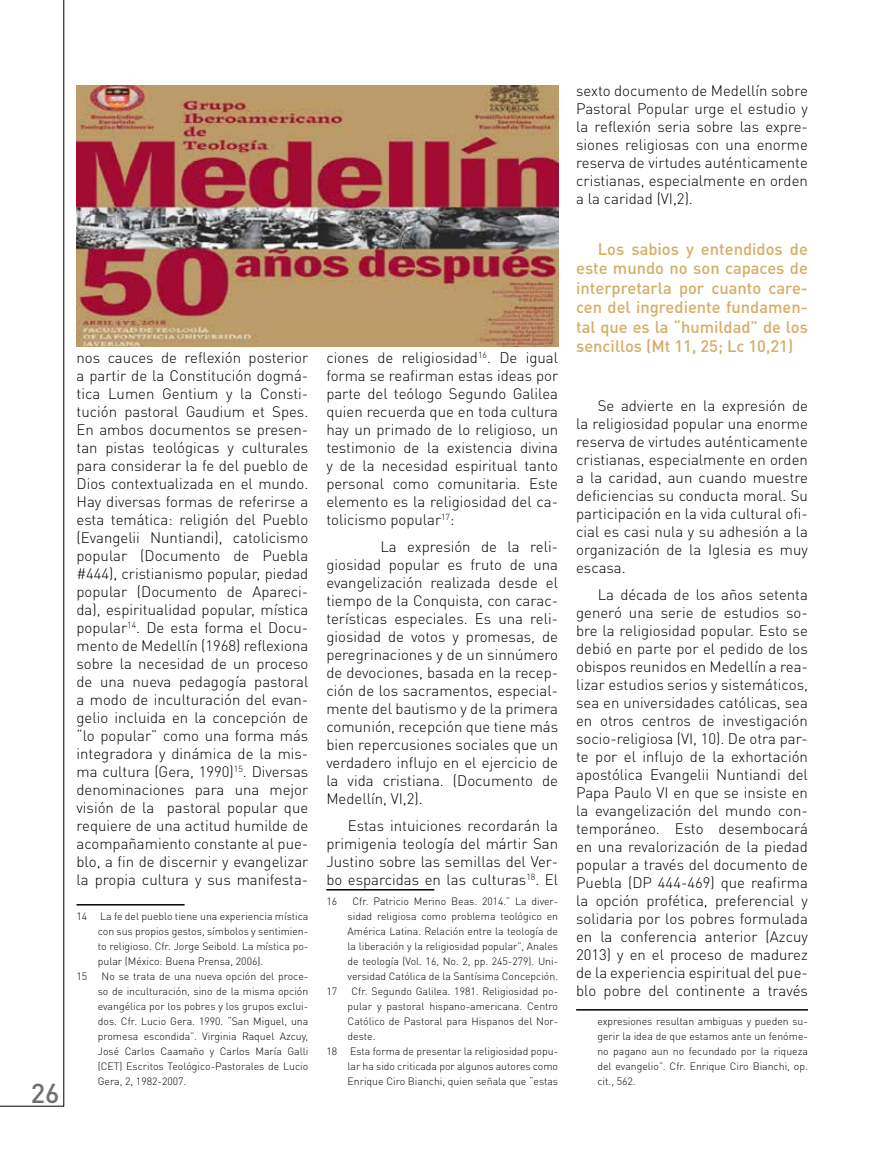
<style>
.page{position:relative;width:893px;height:1170px;background:#fff}
.page>*{position:absolute;margin:0;border:0;box-sizing:border-box;transform-origin:0 0}
.t1{font:500 27px "DIN Pro";color:#6d6e71}
.t2{font:500 16.5px/19.5px "DIN Pro";color:#d6ad66;text-align:justify}
.t3{font:300 15px/18px "DIN Pro";color:#000;text-align:justify}
.t4{font:300 10.5px/15px "DIN Pro";color:#000;text-align:justify}
</style>
<div class="page">
<svg style="left:0;top:0;width:64px;height:1106px"></svg>
<hr style="left:77px;top:904px;width:108px;height:1px;background:#000">
<hr style="left:326px;top:889px;width:108px;height:1px;background:#000">
<hr style="left:576px;top:1009px;width:232px;height:1px;background:#000">
<img style="left:77px;top:85px;width:481px;height:261px">
<h1 class="t1" style="left:31px;top:1071px;width:30px">26</h1>
<p class="t3" style="left:77px;top:347px;width:233px">nos cauces de reflexión posterior a partir de la Constitución dogmá&shy;tica Lumen Gentium y la Consti&shy;tución pastoral Gaudium et Spes.<br>En ambos documentos se presen&shy;tan pistas teológicas y culturales para considerar la fe del pueblo de Dios contextualizada en el mundo.<br>Hay diversas formas de referirse a esta temática: religión del Pueblo (Evangelii Nuntiandi), catolicismo popular (Documento de Puebla #444), cristianismo popular, piedad popular (Documento de Apareci&shy;da), espiritualidad popular, mística popular<sup>14</sup>. De esta forma el Docu&shy;mento de Medellín (1968) reflexiona sobre la necesidad de un proceso de una nueva pedagogía pastoral a modo de inculturación del evan&shy;gelio incluida en la concepción de “lo popular” como una forma más integradora y dinámica de la mis&shy;ma cultura (Gera, 1990)<sup>15</sup>. Diversas denominaciones para una mejor visión de la pastoral popular que requiere de una actitud humilde de acompañamiento constante al pue&shy;blo, a fin de discernir y evangelizar la propia cultura y sus manifesta-</p>
<p class="t4" style="left:77px;top:907px;width:233px">14 La fe del pueblo tiene una experiencia mística</p>
<p class="t4" style="left:98px;top:922px;width:212px">con sus propios gestos, símbolos y sentimien-</p>
<p class="t4" style="left:98px;top:937px;width:212px">to religioso. Cfr. Jorge Seibold. La mística po-</p>
<p class="t4" style="left:98px;top:952px;width:167px">pular (México: Buena Prensa, 2006).</p>
<p class="t4" style="left:77px;top:967px;width:12px">15</p>
<p class="t4" style="left:98px;top:967px;width:212px;text-indent:4px">No se trata de una nueva opción del proce&shy;so de inculturación, sino de la misma opción evangélica por los pobres y los grupos exclui&shy;dos. Cfr. Lucio Gera. 1990. “San Miguel, una promesa escondida”. Virginia Raquel Azcuy, José Carlos Caamaño y Carlos María Galli (CET) Escritos Teológico-Pastorales de Lucio Gera, 2, 1982-2007.</p>
<p class="t3" style="left:326px;top:347px;width:233px">ciones de religiosidad<sup>16</sup>. De igual forma se reafirman estas ideas por parte del teólogo Segundo Galilea quien recuerda que en toda cultura hay un primado de lo religioso, un testimonio de la existencia divina y de la necesidad espiritual tanto personal como comunitaria. Este elemento es la religiosidad del ca&shy;tolicismo popular<sup>17</sup>:</p>
<p class="t3" style="left:326px;top:536px;width:233px;text-indent:54px">La expresión de la reli&shy;giosidad popular es fruto de una evangelización realizada desde el tiempo de la Conquista, con carac&shy;terísticas especiales. Es una reli&shy;giosidad de votos y promesas, de peregrinaciones y de un sinnúmero de devociones, basada en la recep&shy;ción de los sacramentos, especial&shy;mente del bautismo y de la primera comunión, recepción que tiene más bien repercusiones sociales que un verdadero influjo en el ejercicio de la vida cristiana. (Documento de Medellín, VI,2).</p>
<p class="t3" style="left:326px;top:815px;width:233px;text-indent:22px">Estas intuiciones recordarán la primigenia teología del mártir San Justino sobre las semillas del Ver&shy;bo esparcidas en las culturas<sup>18</sup>. El</p>
<p class="t4" style="left:326px;top:892px;width:12px">16</p>
<p class="t4" style="left:348px;top:892px;width:212px;text-align:center">Cfr. Patricio Merino Beas. 2014.” La diver&shy;sidad religiosa como problema teológico en América Latina. Relación entre la teología de la liberación y la religiosidad popular”, Anales de teología (Vol. 16, No. 2, pp. 245-279). Uni&shy;versidad Católica de la Santísima Concepción.</p>
<p class="t4" style="left:326px;top:982px;width:12px">17</p>
<p class="t4" style="left:351px;top:982px;width:208px">Cfr. Segundo Galilea. 1981. Religiosidad po-</p>
<p class="t4" style="left:348px;top:997px;width:212px">pular y pastoral hispano-americana. Centro</p>
<p class="t4" style="left:348px;top:1012px;width:212px">Católico de Pastoral para Hispanos del Nor-</p>
<p class="t4" style="left:348px;top:1027px;width:29px">deste.</p>
<p class="t4" style="left:326px;top:1042px;width:233px">18 Esta forma de presentar la religiosidad popu-</p>
<p class="t4" style="left:348px;top:1057px;width:212px">lar ha sido criticada por algunos autores como</p>
<p class="t4" style="left:348px;top:1072px;width:212px">Enrique Ciro Bianchi, quien señala que “estas</p>
<p class="t3" style="left:576px;top:80px;width:233px">sexto documento de Medellín sobre Pastoral Popular urge el estudio y la reflexión seria sobre las expre&shy;siones religiosas con una enorme reserva de virtudes auténticamente cristianas, especialmente en orden a la caridad (VI,2).</p>
<p class="t2" style="left:576px;top:237px;width:233px;text-indent:22px">Los sabios y entendidos de este mundo no son capaces de interpretarla por cuanto care&shy;cen del ingrediente fundamen&shy;tal que es la “humildad” de los sencillos (Mt 11, 25; Lc 10,21)</p>
<p class="t3" style="left:576px;top:395px;width:233px;text-indent:22px">Se advierte en la expresión de la religiosidad popular una enorme reserva de virtudes auténticamente cristianas, especialmente en orden a la caridad, aun cuando muestre deficiencias su conducta moral. Su participación en la vida cultural ofi&shy;cial es casi nula y su adhesión a la organización de la Iglesia es muy escasa.</p>
<p class="t3" style="left:576px;top:584px;width:233px;text-indent:22px">La década de los años setenta generó una serie de estudios so&shy;bre la religiosidad popular. Esto se debió en parte por el pedido de los obispos reunidos en Medellín a rea&shy;lizar estudios serios y sistemáticos, sea en universidades católicas, sea en otros centros de investigación socio-religiosa (VI, 10). De otra par&shy;te por el influjo de la exhortación apostólica Evangelii Nuntiandi del Papa Paulo VI en que se insiste en la evangelización del mundo con&shy;temporáneo. Esto desembocará en una revalorización de la piedad popular a través del documento de Puebla (DP 444-469) que reafirma la opción profética, preferencial y solidaria por los pobres formulada en la conferencia anterior (Azcuy 2013) y en el proceso de madurez de la experiencia espiritual del pue&shy;blo pobre del continente a través</p>
<p class="t4" style="left:597px;top:1012px;width:212px">expresiones resultan ambiguas y pueden su&shy;gerir la idea de que estamos ante un fenóme&shy;no pagano aun no fecundado por la riqueza del evangelio”. Cfr. Enrique Ciro Bianchi, op. cit., 562.</p>
</div>
